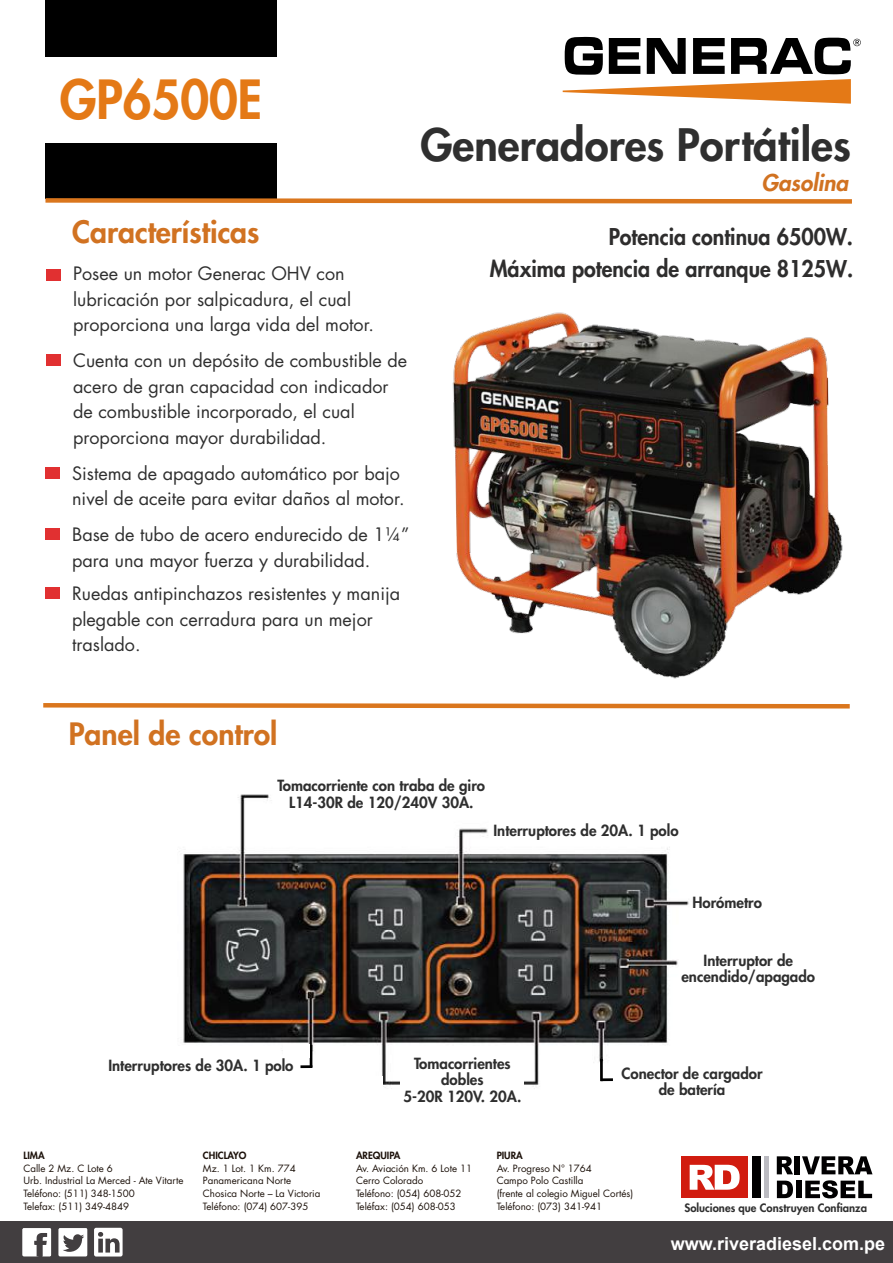
<style>
.page{position:relative;width:893px;height:1263px;background:#fff}
.page>*{position:absolute;margin:0;border:0;box-sizing:border-box;transform-origin:0 0}
.t1{font:800 52.5px "Futura Std";color:#e47916;scale:.95 1}
.t2{font:800 43.5px "Futura Std";color:#2f2f2f}
.t3{font:800 30px "Futura Std";color:#d17221}
.t4{font:800 22.5px/32.4px "Futura Std";color:#2e2d2d;text-align:right;scale:.95 1}
.t5{font:italic 800 22.5px "Futura Std";color:#d17221}
.t6{font:18px/25.5px "Futura Std";color:#2f2f2f}
.t7{font:700 18px "Arial";color:#fff}
.t8{font:800 15px/16.5px "Futura Std";color:#2f2f2f;text-align:center}
.t9{font:800 11.25px "Futura Std";color:#2f2f2f}
.t10{font:9.75px/12.8px "Futura Std";color:#1c110a}
.t11{font:800 9.75px "Futura Std";color:#1c110a}
</style>
<div class="page">
<svg style="left:563px;top:37px;width:298px;height:67px"></svg>
<div style="left:45px;top:143px;width:232px;height:55px;background:#000"></div>
<div style="left:45px;top:0;width:232px;height:56px;background:#000"></div>
<div style="left:681px;top:1156px;width:67px;height:42px;background:#d11c0f"></div>
<div style="left:752px;top:1156px;width:8px;height:42px;background:#010001"></div>
<hr style="left:764px;top:1156px;width:4px;height:42px;background:#bbbbc1">
<svg style="left:690px;top:1165px;width:50px;height:25px"></svg>
<svg style="left:777px;top:1156px;width:16px;height:18px"></svg>
<div style="left:795px;top:1156px;width:5px;height:18px;background:#010001"></div>
<svg style="left:802px;top:1156px;width:70px;height:18px"></svg>
<svg style="left:777px;top:1180px;width:16px;height:18px"></svg>
<div style="left:796px;top:1180px;width:5px;height:18px;background:#010001"></div>
<svg style="left:805px;top:1180px;width:67px;height:18px"></svg>
<div style="left:0;top:1221px;width:893px;height:42px;background:#423e40"></div>
<div style="left:59px;top:1228px;width:28px;height:28px;background:#fff"></div>
<svg style="left:63px;top:1234px;width:21px;height:18px"></svg>
<div style="left:94px;top:1228px;width:29px;height:28px;background:#fff;border-radius:2px"></div>
<svg style="left:98px;top:1232px;width:22px;height:20px"></svg>
<svg style="left:22px;top:1228px;width:29px;height:28px"></svg>
<svg style="left:45px;top:198px;width:807px;height:6px;background:#df9451"></svg>
<svg style="left:43px;top:703px;width:807px;height:6px;background:#e39855"></svg>
<img style="left:452px;top:312px;width:391px;height:367px">
<div style="left:46px;top:269px;width:15px;height:12px;background:#e13031"></div>
<div style="left:46px;top:354px;width:15px;height:12px;background:#e13031"></div>
<div style="left:45px;top:467px;width:15px;height:11px;background:#e13031"></div>
<div style="left:45px;top:528px;width:15px;height:12px;background:#e13031"></div>
<div style="left:45px;top:587px;width:15px;height:11px;background:#e13031"></div>
<img style="left:183px;top:794px;width:506px;height:295px">
<div style="left:302px;top:1076px;width:81px;height:15px;background:#fff"></div>
<div style="left:400px;top:1076px;width:124px;height:15px;background:#fff"></div>
<hr style="left:600px;top:1059px;width:3px;height:22px;background:#000">
<hr style="left:310px;top:1045px;width:2px;height:22px;background:#000">
<svg style="left:602px;top:1078px;width:11px;height:3px"></svg>
<svg style="left:300px;top:1065px;width:12px;height:3px"></svg>
<div style="left:284px;top:1044px;width:26px;height:13px;background:#fff"></div>
<h1 class="t1" style="left:60px;top:67px;width:215px">GP6500E</h1>
<h3 class="t3" style="left:72px;top:213px;width:189px">Características</h3>
<p class="t6" style="left:73px;top:261px;width:303px">Posee un motor Generac OHV con lubricación por salpicadura, el cual proporciona una larga vida del motor.</p>
<p class="t6" style="left:73px;top:348px;width:336px">Cuenta con un depósito de combustible de acero de gran capacidad con indicador de combustible incorporado, el cual proporciona mayor durabilidad.</p>
<p class="t6" style="left:72px;top:461px;width:334px">Sistema de apagado automático por bajo nivel de aceite para evitar daños al motor.</p>
<p class="t6" style="left:72px;top:522px;width:339px">Base de tubo de acero endurecido de 1¼” para una mayor fuerza y durabilidad.</p>
<p class="t6" style="left:72px;top:581px;width:330px">Ruedas antipinchazos resistentes y manija plegable con cerradura para un mejor traslado.</p>
<h2 class="t2" style="left:420px;top:118px;width:432px">Generadores Portátiles</h2>
<p class="t5" style="left:761px;top:169px;width:88px">Gasolina</p>
<p class="t4" style="left:490px;top:220px;width:384px">Potencia continua 6500W.<br>Máxima potencia de arranque 8125W.</p>
<h3 class="t3" style="left:69px;top:715px;width:210px">Panel de control</h3>
<p class="t8" style="left:278px;top:778px;width:209px">Tomacorriente con traba de giro<br>L14-30R de 120/240V 30A.</p>
<p class="t8" style="left:493px;top:822px;width:187px">Interruptores de 20A. 1 polo</p>
<p class="t8" style="left:692px;top:895px;width:71px">Horómetro</p>
<p class="t8" style="left:681px;top:952px;width:135px">Interruptor de encendido/apagado</p>
<p class="t8" style="left:403px;top:1055px;width:119px">Tomacorrientes dobles<br>5-20R 120V. 20A.</p>
<p class="t8" style="left:108px;top:1057px;width:187px">Interruptores de 30A. 1 polo</p>
<p class="t8" style="left:621px;top:1065px;width:143px">Conector de cargador de batería</p>
<p class="t11" style="left:23px;top:1149px;width:23px">LIMA</p>
<p class="t10" style="left:23px;top:1162px;width:161px">Calle 2 Mz. C Lote 6<br>Urb. Industrial La Merced - Ate Vitarte<br>Teléfono: (511) 348-1500<br>Telefax: (511) 349-4849</p>
<p class="t11" style="left:203px;top:1149px;width:45px">CHICLAYO</p>
<p class="t10" style="left:203px;top:1162px;width:119px">Mz. 1 Lot. 1 Km. 774<br>Panamericana Norte<br>Chosica Norte – La Victoria<br>Teléfono: (074) 607-395</p>
<p class="t11" style="left:356px;top:1149px;width:46px">AREQUIPA</p>
<p class="t10" style="left:356px;top:1162px;width:118px">Av. Aviación Km. 6 Lote 11<br>Cerro Colorado<br>Teléfono: (054) 608-052<br>Teléfax: (054) 608-053</p>
<p class="t11" style="left:497px;top:1149px;width:28px">PIURA</p>
<p class="t10" style="left:497px;top:1162px;width:138px">Av. Progreso N° 1764<br>Campo Polo Castilla<br>(frente al colegio Miguel Cortés)<br>Teléfono: (073) 341-941</p>
<p class="t9" style="left:684px;top:1201px;width:184px">Soluciones que Construyen Confianza</p>
<p class="t7" style="left:671px;top:1230px;width:216px">www.riveradiesel.com.pe</p>
</div>
